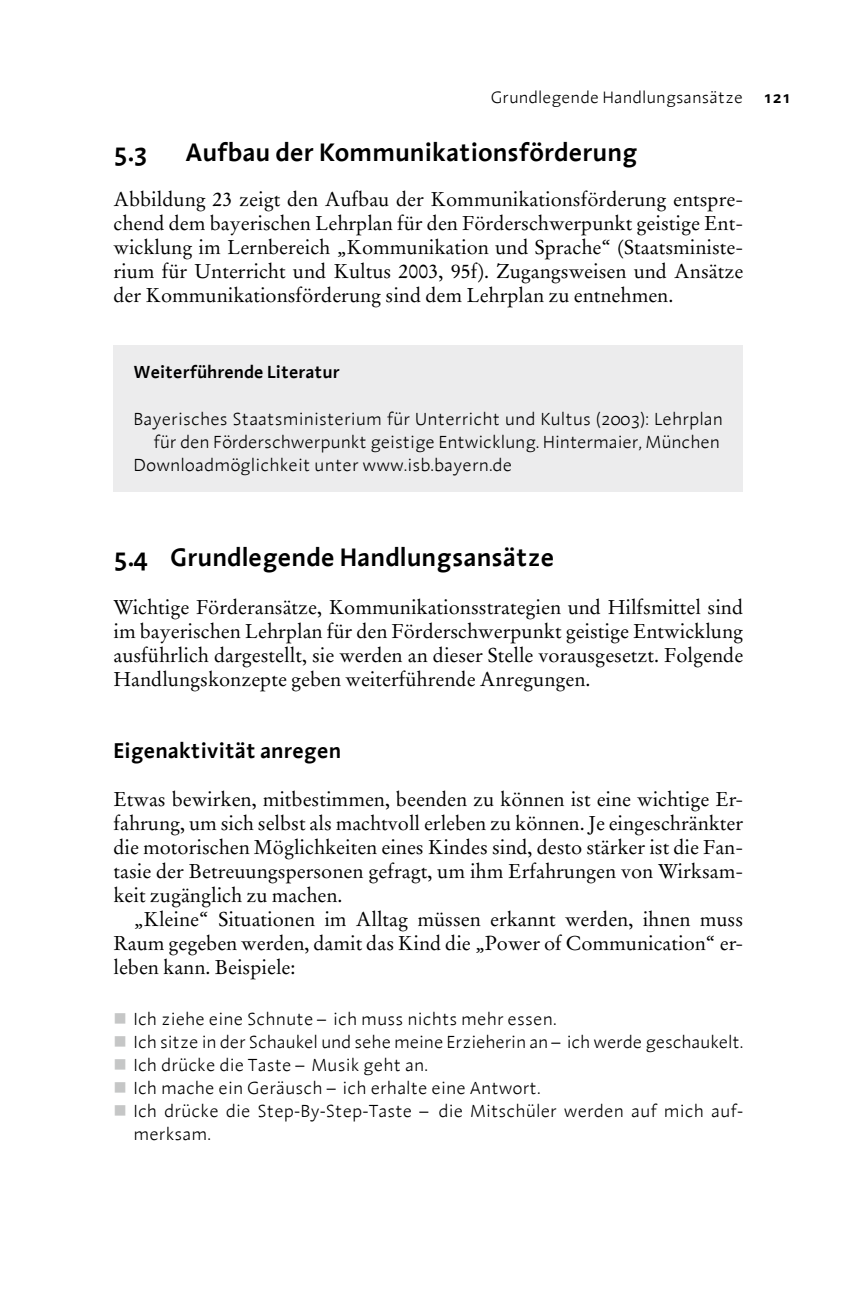
<style>
.page{position:relative;width:851px;height:1304px;background:#fff}
.page>*{position:absolute;margin:0;border:0;box-sizing:border-box;transform-origin:0 0}
.t1{font:600 26px "Linotype Aroma";color:#000}
.t2{font:600 22px "Linotype Aroma";color:#000}
.t3{font:20px/24px "Stempel Garamond";color:#000;text-align:justify}
.t4{font:300 18px/23px "Linotype Aroma";color:#000}
.t5{font:600 18px "Linotype Aroma";color:#000}
.t6{font:300 17px "Linotype Aroma";color:#000}
.s1{font-weight:600}
.s2{color:#c5c6c6}
</style>
<div class="page">
<div style="left:113px;top:345px;width:630px;height:146px;background:#ececed"></div>
<p class="t6" style="left:490px;top:87px;width:302px">Grundlegende Handlungsansätze <span class="s1">121</span></p>
<h1 class="t1" style="left:113px;top:135px;width:36px">5.3</h1>
<h1 class="t1" style="left:185px;top:135px;width:454px">Aufbau der Kommunikationsförderung</h1>
<p class="t3" style="left:113px;top:187px;width:631px">Abbildung 23 zeigt den Aufbau der Kommunikationsförderung entspre&shy;chend dem bayerischen Lehrplan für den Förderschwerpunkt geistige Ent&shy;wicklung im Lernbereich „Kommunikation und Sprache“ (Staatsministe&shy;rium für Unterricht und Kultus 2003, 95f). Zugangsweisen und Ansätze der Kommunikationsförderung sind dem Lehrplan zu entnehmen.</p>
<p class="t5" style="left:133px;top:360px;width:208px">Weiterführende Literatur</p>
<p class="t4" style="left:133px;top:407px;width:591px">Bayerisches Staatsministerium für Unterricht und Kultus (2003): Lehrplan</p>
<p class="t4" style="left:153px;top:430px;width:568px">für den Förderschwerpunkt geistige Entwicklung. Hintermaier, München</p>
<p class="t4" style="left:133px;top:453px;width:380px">Downloadmöglichkeit unter www.isb.bayern.de</p>
<h1 class="t1" style="left:113px;top:540px;width:442px">5.4 Grundlegende Handlungsansätze</h1>
<p class="t3" style="left:113px;top:595px;width:631px">Wichtige Förderansätze, Kommunikationsstrategien und Hilfsmittel sind im bayerischen Lehrplan für den Förderschwerpunkt geistige Entwicklung ausführlich dargestellt, sie werden an dieser Stelle vorausgesetzt. Folgende Handlungskonzepte geben weiterführende Anregungen.</p>
<p class="t2" style="left:113px;top:736px;width:229px">Eigenaktivität anregen</p>
<p class="t3" style="left:113px;top:787px;width:631px">Etwas bewirken, mitbestimmen, beenden zu können ist eine wichtige Er&shy;fahrung, um sich selbst als machtvoll erleben zu können. Je eingeschränkter die motorischen Möglichkeiten eines Kindes sind, desto stärker ist die Fan&shy;tasie der Betreuungspersonen gefragt, um ihm Erfahrungen von Wirksam&shy;keit zugänglich zu machen.</p>
<p class="t3" style="left:113px;top:907px;width:631px;text-indent:20px">„Kleine“ Situationen im Alltag müssen erkannt werden, ihnen muss Raum gegeben werden, damit das Kind die „Power of Communication“ er&shy;leben kann. Beispiele:</p>
<p class="t4" style="left:113px;top:1007px;width:444px"><span class="s2">■</span> Ich ziehe eine Schnute – ich muss nichts mehr essen.</p>
<p class="t4" style="left:113px;top:1030px;width:631px"><span class="s2">■</span> Ich sitze in der Schaukel und sehe meine Erzieherin an – ich werde geschaukelt.</p>
<p class="t4" style="left:113px;top:1053px;width:316px"><span class="s2">■</span> Ich drücke die Taste – Musik geht an.</p>
<p class="t4" style="left:113px;top:1076px;width:428px"><span class="s2">■</span> Ich mache ein Geräusch – ich erhalte eine Antwort.</p>
<p class="t4" style="left:133px;top:1099px;width:611px;text-indent:-20px"><span class="s2">■</span> Ich drücke die Step-By-Step-Taste – die Mitschüler werden auf mich auf&shy;merksam.</p>
</div>
